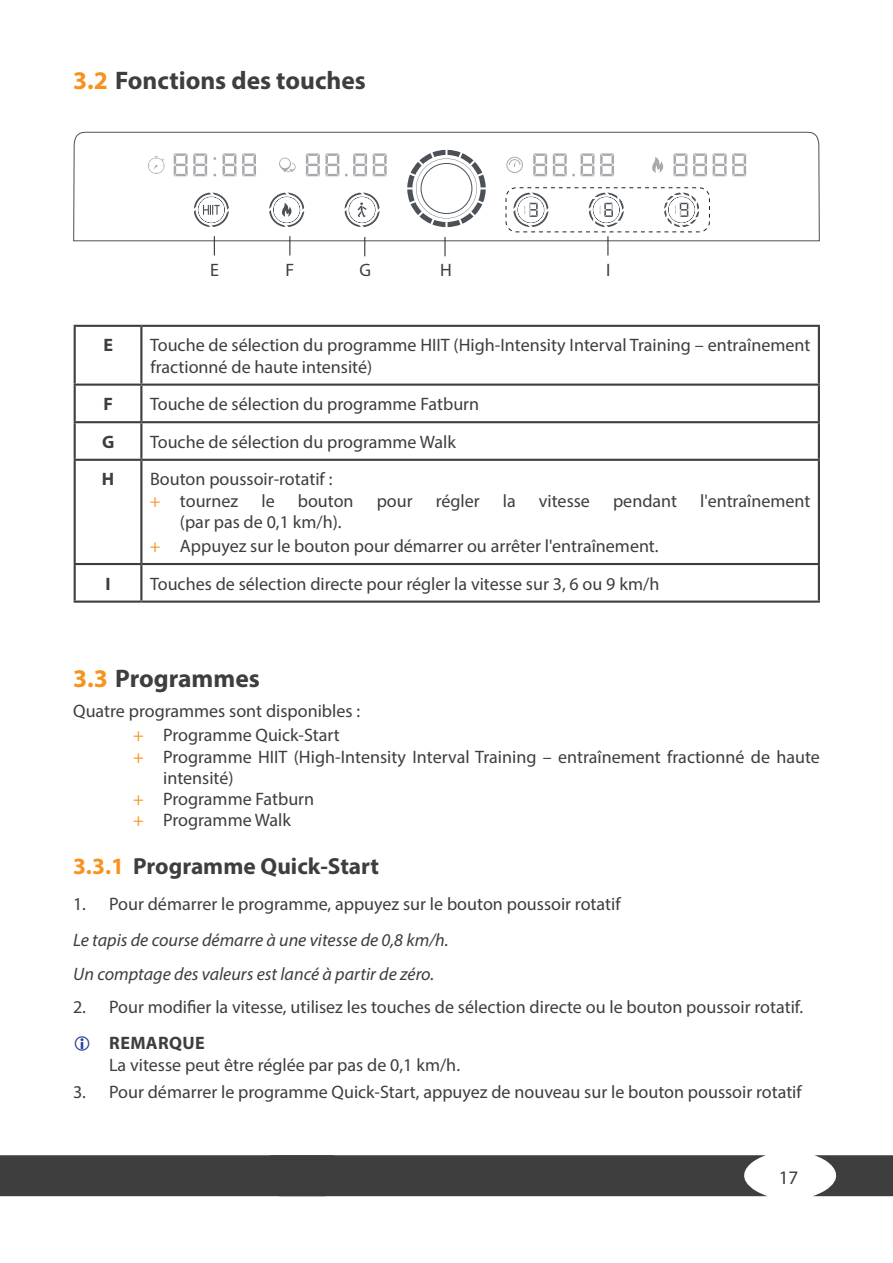
<style>
.page{position:relative;width:893px;height:1263px;background:#fff}
.page>*{position:absolute;margin:0;border:0;box-sizing:border-box;transform-origin:0 0}
.t1{font:700 25.5px "Myriad Pro";color:#3e3e3f}
.t2{font:700 23.4px "Myriad Pro";color:#3e3e3f}
.t3{font:19.2px "Myriad Pro";color:#3e3e3f}
.Text_Hinweise{font:18px/21.1px "Myriad Pro";color:#3e3e3f}
.t4{font:italic 18px "Myriad Pro";color:#3e3e3f}
.t5{font:700 18px "Myriad Pro";letter-spacing:.02em;color:#3e3e3f}
.s1{color:#f7931d}
</style>
<div class="page">
<svg style="left:73px;top:131px;width:747px;height:111px"></svg>
<svg style="left:306px;top:153px;width:81px;height:23px"></svg>
<svg style="left:279px;top:158px;width:17px;height:14px"></svg>
<svg style="left:174px;top:153px;width:82px;height:23px"></svg>
<svg style="left:506px;top:157px;width:17px;height:16px"></svg>
<svg style="left:533px;top:153px;width:81px;height:23px"></svg>
<svg style="left:673px;top:153px;width:73px;height:23px"></svg>
<svg style="left:649px;top:157px;width:18px;height:16px"></svg>
<svg style="left:407px;top:150px;width:79px;height:77px"></svg>
<svg style="left:345px;top:193px;width:35px;height:34px"></svg>
<svg style="left:269px;top:193px;width:35px;height:34px"></svg>
<svg style="left:194px;top:193px;width:35px;height:34px"></svg>
<svg style="left:664px;top:193px;width:35px;height:34px"></svg>
<svg style="left:589px;top:193px;width:35px;height:34px"></svg>
<svg style="left:513px;top:193px;width:35px;height:34px"></svg>
<div style="left:421px;top:163px;width:51px;height:51px;border:1px solid #4b5157;border-radius:50%"></div>
<svg style="left:608px;top:236px;width:1px;height:20px"></svg>
<div style="left:506px;top:187px;width:204px;height:45px;border:1px dashed #231f20;border-radius:10px"></div>
<svg style="left:445px;top:237px;width:1px;height:19px"></svg>
<svg style="left:364px;top:237px;width:1px;height:19px"></svg>
<svg style="left:290px;top:236px;width:1px;height:20px"></svg>
<svg style="left:214px;top:236px;width:1px;height:20px"></svg>
<svg style="left:148px;top:156px;width:16px;height:18px"></svg>
<div style="left:0;top:1155px;width:767px;height:41px;background:#3e3e3f"></div>
<svg style="left:813px;top:1155px;width:80px;height:41px"></svg>
<hr style="left:74px;top:325px;width:67px;height:2px;background:#3e3e3f">
<hr style="left:74px;top:327px;width:2px;height:57px;background:#3e3e3f">
<hr style="left:141px;top:325px;width:679px;height:2px;background:#3e3e3f">
<hr style="left:140px;top:327px;width:2px;height:57px;background:#3e3e3f">
<hr style="left:818px;top:327px;width:2px;height:57px;background:#3e3e3f">
<hr style="left:74px;top:384px;width:67px;height:2px;background:#3e3e3f">
<hr style="left:74px;top:386px;width:2px;height:35px;background:#3e3e3f">
<hr style="left:141px;top:384px;width:679px;height:2px;background:#3e3e3f">
<hr style="left:140px;top:386px;width:2px;height:35px;background:#3e3e3f">
<hr style="left:818px;top:386px;width:2px;height:35px;background:#3e3e3f">
<hr style="left:74px;top:421px;width:67px;height:2px;background:#3e3e3f">
<hr style="left:74px;top:423px;width:2px;height:36px;background:#3e3e3f">
<hr style="left:141px;top:421px;width:679px;height:2px;background:#3e3e3f">
<hr style="left:140px;top:423px;width:2px;height:36px;background:#3e3e3f">
<hr style="left:818px;top:423px;width:2px;height:36px;background:#3e3e3f">
<hr style="left:74px;top:459px;width:67px;height:2px;background:#3e3e3f">
<hr style="left:74px;top:461px;width:2px;height:102px;background:#3e3e3f">
<hr style="left:141px;top:459px;width:679px;height:2px;background:#3e3e3f">
<hr style="left:140px;top:461px;width:2px;height:102px;background:#3e3e3f">
<hr style="left:818px;top:461px;width:2px;height:102px;background:#3e3e3f">
<hr style="left:74px;top:563px;width:67px;height:2px;background:#3e3e3f">
<hr style="left:74px;top:565px;width:2px;height:35px;background:#3e3e3f">
<hr style="left:141px;top:563px;width:679px;height:2px;background:#3e3e3f">
<hr style="left:140px;top:565px;width:2px;height:35px;background:#3e3e3f">
<hr style="left:818px;top:565px;width:2px;height:35px;background:#3e3e3f">
<hr style="left:74px;top:600px;width:67px;height:3px;background:#3e3e3f">
<hr style="left:141px;top:600px;width:679px;height:3px;background:#3e3e3f">
<p class="t1" style="left:73px;top:64px;width:294px"><span class="s1">3.2</span> Fonctions des touches</p>
<p class="Text_Hinweise" style="left:210px;top:259px;width:10px">E</p>
<p class="Text_Hinweise" style="left:286px;top:259px;width:10px">F</p>
<p class="Text_Hinweise" style="left:360px;top:259px;width:13px">G</p>
<p class="Text_Hinweise" style="left:440px;top:259px;width:13px">H</p>
<p class="Text_Hinweise" style="left:606px;top:259px;width:6px">I</p>
<p class="t5" style="left:103px;top:334px;width:11px">E</p>
<p class="Text_Hinweise" style="left:150px;top:334px;width:662px">Touche de sélection du programme HIIT (High-Intensity Interval Training – entraînement fractionné de haute intensité)</p>
<p class="t5" style="left:103px;top:392px;width:11px">F</p>
<p class="Text_Hinweise" style="left:150px;top:393px;width:331px">Touche de sélection du programme Fatburn</p>
<p class="t5" style="left:102px;top:430px;width:14px">G</p>
<p class="Text_Hinweise" style="left:150px;top:431px;width:307px">Touche de sélection du programme Walk</p>
<p class="t5" style="left:102px;top:467px;width:14px">H</p>
<p class="Text_Hinweise" style="left:150px;top:468px;width:184px">Bouton poussoir-rotatif :</p>
<p class="Text_Hinweise" style="left:150px;top:490px;width:90px"><span class="s1">+</span> tournez</p>
<p class="Text_Hinweise" style="left:261px;top:490px;width:15px">le</p>
<p class="Text_Hinweise" style="left:298px;top:490px;width:57px">bouton</p>
<p class="Text_Hinweise" style="left:377px;top:490px;width:37px">pour</p>
<p class="Text_Hinweise" style="left:436px;top:490px;width:46px">régler</p>
<p class="Text_Hinweise" style="left:503px;top:490px;width:14px">la</p>
<p class="Text_Hinweise" style="left:539px;top:490px;width:53px">vitesse</p>
<p class="Text_Hinweise" style="left:613px;top:490px;width:66px">pendant</p>
<p class="Text_Hinweise" style="left:700px;top:490px;width:112px">l'entraînement</p>
<p class="Text_Hinweise" style="left:180px;top:511px;width:163px">(par pas de 0,1 km/h).</p>
<p class="Text_Hinweise" style="left:150px;top:535px;width:510px"><span class="s1">+</span> Appuyez sur le bouton pour démarrer ou arrêter l'entraînement.</p>
<p class="t5" style="left:106px;top:572px;width:7px">I</p>
<p class="Text_Hinweise" style="left:150px;top:573px;width:511px">Touches de sélection directe pour régler la vitesse sur 3, 6 ou 9 km/h</p>
<p class="t1" style="left:73px;top:662px;width:188px"><span class="s1">3.3</span> Programmes</p>
<p class="Text_Hinweise" style="left:73px;top:700px;width:288px">Quatre programmes sont disponibles :</p>
<p class="Text_Hinweise" style="left:133px;top:725px;width:208px"><span class="s1">+</span> Programme Quick-Start</p>
<p class="Text_Hinweise" style="left:163px;top:746px;width:658px;text-indent:-30px"><span class="s1">+</span> Programme HIIT (High-Intensity Interval Training – entraînement fractionné de haute intensité)</p>
<p class="Text_Hinweise" style="left:133px;top:788px;width:183px"><span class="s1">+</span> Programme Fatburn</p>
<p class="Text_Hinweise" style="left:133px;top:809px;width:159px"><span class="s1">+</span> Programme Walk</p>
<p class="t2" style="left:73px;top:850px;width:308px"><span class="s1">3.3.1</span> Programme Quick-Start</p>
<p class="Text_Hinweise" style="left:73px;top:893px;width:549px">1. Pour démarrer le programme, appuyez sur le bouton poussoir rotatif</p>
<p class="t4" style="left:73px;top:929px;width:377px">Le tapis de course démarre à une vitesse de 0,8 km/h.</p>
<p class="t4" style="left:73px;top:962px;width:362px">Un comptage des valeurs est lancé à partir de zéro.</p>
<p class="Text_Hinweise" style="left:73px;top:996px;width:732px">2. Pour modifier la vitesse, utilisez les touches de sélection directe ou le bouton poussoir rotatif.</p>
<p class="t5" style="left:109px;top:1031px;width:97px">REMARQUE</p>
<p class="Text_Hinweise" style="left:109px;top:1054px;width:352px">La vitesse peut être réglée par pas de 0,1 km/h.</p>
<p class="Text_Hinweise" style="left:73px;top:1081px;width:730px">3. Pour démarrer le programme Quick-Start, appuyez de nouveau sur le bouton poussoir rotatif</p>
<p class="t3" style="left:779px;top:1166px;width:21px">17</p>
</div>
